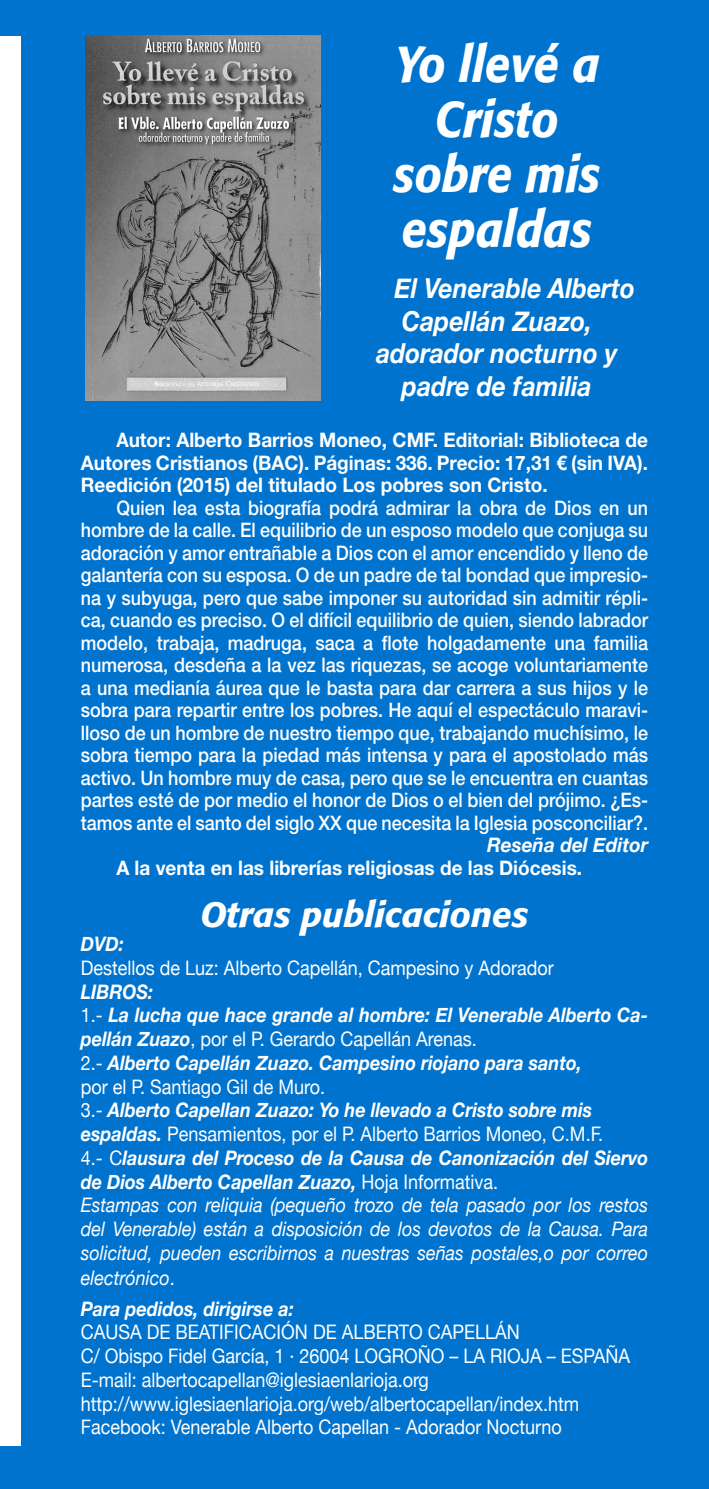
<style>
.page{position:relative;width:709px;height:1489px;background:#fff}
.page>*{position:absolute;margin:0;border:0;box-sizing:border-box;transform-origin:0 0}
.t1{font:italic 500 50px/55px "Formata";color:#fff;text-align:center;scale:.9 1}
.t2{font:italic 500 35px "Formata";color:#fff}
.t3{font:italic 700 27.5px "Helvetica Neue";color:#fff;scale:.9 1}
.t4{font:500 20px/22.5px "Helvetica Neue LT Std";color:#fff;text-align:justify;scale:.9 1}
.t5{font:italic 700 20px/23.8px "Helvetica Neue";color:#fff;scale:.9 1}
.t6{font:20px/23.8px "Helvetica Neue";color:#fff;scale:.9 1}
.t7{font:700 20px/22.5px "Helvetica Neue LT Std";color:#fff;text-align:justify;scale:.9 1}
.t8{font:700 20px "Helvetica Neue";color:#fff;scale:.95 1}
.t9{font:italic 700 20px "Helvetica Neue";color:#fff;scale:.95 1}
.s1{font-weight:400;font-style:normal}
.s2{font-weight:400}
</style>
<div class="page">
<div style="left:21px;top:18px;width:688px;height:1470px;background:#0073ce"></div>
<div style="left:0;top:0;width:709px;height:36px;background:#0073ce"></div>
<div style="left:0;top:1446px;width:709px;height:42px;background:#0073ce"></div>
<img style="left:85px;top:36px;width:236px;height:365px">
<h1 class="t1" style="left:393px;top:36px;width:232px">Yo llevé a<br>Cristo sobre mis espaldas</h1>
<h3 class="t3" style="left:394px;top:271px;width:268px">El Venerable Alberto</h3>
<h3 class="t3" style="left:402px;top:304px;width:213px">Capellán Zuazo,</h3>
<h3 class="t3" style="left:376px;top:336px;width:270px">adorador nocturno y</h3>
<h3 class="t3" style="left:402px;top:369px;width:212px">padre de familia</h3>
<p class="t7" style="left:81px;top:428px;width:631px;text-indent:35px">Autor: Alberto Barrios Moneo, CMF. Editorial: Biblioteca de Autores Cristianos (BAC). Páginas: 336. Precio: 17,31 € (sin IVA).<br>Reedición (2015) del titulado Los pobres son Cristo.</p>
<p class="t4" style="left:81px;top:496px;width:632px;text-indent:35px">Quien lea esta biografía podrá admirar la obra de Dios en un hombre de la calle. El equilibrio de un esposo modelo que conjuga su adoración y amor entrañable a Dios con el amor encendido y lleno de galantería con su esposa. O de un padre de tal bondad que impresio&shy;na y subyuga, pero que sabe imponer su autoridad sin admitir répli&shy;ca, cuando es preciso. O el difícil equilibrio de quien, siendo labrador modelo, trabaja, madruga, saca a flote holgadamente una familia numerosa, desdeña a la vez las riquezas, se acoge voluntariamente a una medianía áurea que le basta para dar carrera a sus hijos y le sobra para repartir entre los pobres. He aquí el espectáculo maravi&shy;lloso de un hombre de nuestro tiempo que, trabajando muchísimo, le sobra tiempo para la piedad más intensa y para el apostolado más activo. Un hombre muy de casa, pero que se le encuentra en cuantas partes esté de por medio el honor de Dios o el bien del prójimo. ¿Es&shy;tamos ante el santo del siglo XX que necesita la Iglesia posconciliar?.</p>
<p class="t9" style="left:487px;top:832px;width:171px">Reseña del Editor</p>
<p class="t8" style="left:116px;top:855px;width:492px">A la venta en las librerías religiosas de las Diócesis.</p>
<h2 class="t2" style="left:200px;top:893px;width:330px">Otras publicaciones</h2>
<p class="t5" style="left:81px;top:931px;width:49px">DVD:</p>
<p class="t6" style="left:81px;top:955px;width:527px">Destellos de Luz: Alberto Capellán, Campesino y Adorador</p>
<p class="t5" style="left:81px;top:979px;width:631px">LIBROS:<br><span class="s1">1.-</span> La lucha que hace grande al hombre: El Venerable Alberto Ca&shy;pellán Zuazo<span class="s1">, por el P. Gerardo Capellán Arenas.<br>2.-</span> Alberto Capellán Zuazo. Campesino riojano para santo,<br><span class="s1">por el P. Santiago Gil de Muro.<br>3.-</span> Alberto Capellan Zuazo: Yo he llevado a Cristo sobre mis espaldas. <span class="s1">Pensamientos, por el P. Alberto Barrios Moneo, C.M.F.<br>4.- C</span>lausura del Proceso de la Causa de Canonización del Siervo de Dios Alberto Capellan Zuazo, <span class="s1">Hoja Informativa.<br></span><span class="s2">Estampas con reliquia (pequeño trozo de tela pasado por los restos del Venerable) están a disposición de los devotos de la Causa. Para solicitud, pueden escribirnos a nuestras señas postales,o por correo electrónico</span><span class="s1">.</span></p>
<p class="t5" style="left:81px;top:1296px;width:238px">Para pedidos, dirigirse a:</p>
<p class="t6" style="left:81px;top:1319px;width:612px">CAUSA DE BEATIFICACIÓN DE ALBERTO CAPELLÁN<br>C/ Obispo Fidel García, 1 · 26004 LOGROÑO – LA RIOJA – ESPAÑA E-mail: albertocapellan@iglesiaenlarioja.org http://www.iglesiaenlarioja.org/web/albertocapellan/index.htm Facebook: Venerable Alberto Capellan - Adorador Nocturno</p>
</div>
